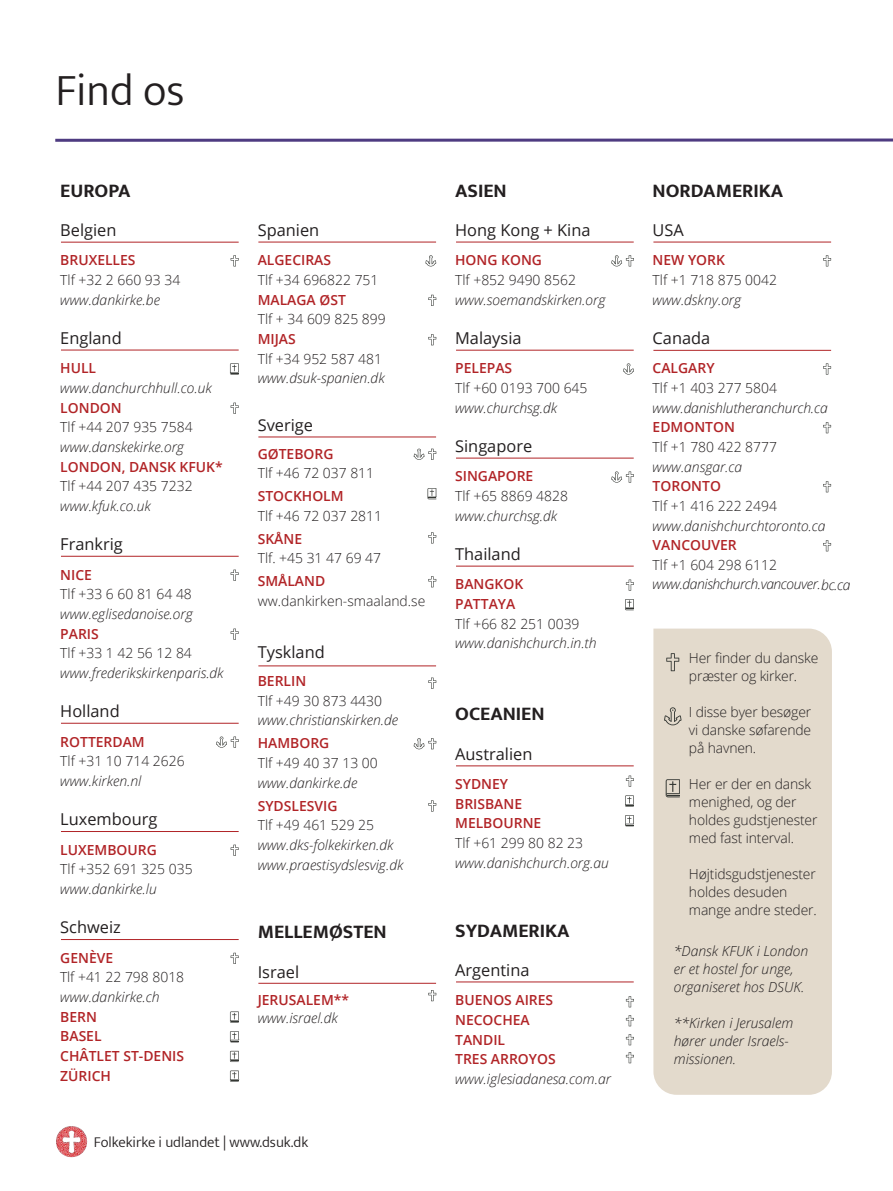
<style>
.page{position:relative;width:893px;height:1191px;background:#fff}
.page>*{position:absolute;margin:0;border:0;box-sizing:border-box;transform-origin:0 0}
.t1{font:300 45px "Mukta";color:#231f20}
.t2{font:700 19.65px "Mukta";color:#231f20}
.t3{font:16.35px "Open Sans";color:#231f20}
.forside_bundtekst{font:300 15px "Mukta";color:#231f20}
.t4{font:italic 300 13.95px/19.6px "Open Sans";color:#231f20}
.t5{font:300 13.95px/19.6px "Open Sans";letter-spacing:-.01em;color:#231f20}
.t6{font:600 13.95px/19.6px "Open Sans";color:#b12427}
.s1{font-weight:600;font-style:normal;color:#b12427}
.s2{font-style:normal}
.s3{font-weight:600;color:#b12427}
.s4{font-style:italic}
.s5{font-weight:300;color:#231f20}
.s6{font-weight:300;font-style:italic;color:#231f20}
</style>
<div class="page">
<svg style="left:55px;top:138px;width:838px;height:4px;background:#796ba0"></svg>
<img style="left:56px;top:1126px;width:32px;height:32px">
<div style="left:653px;top:628px;width:179px;height:466px;background:#e3dacc"></div>
<hr style="left:61px;top:242px;width:178px;height:1px;background:#b12427">
<hr style="left:61px;top:350px;width:178px;height:1px;background:#b12427">
<hr style="left:61px;top:556px;width:178px;height:1px;background:#b12427">
<hr style="left:61px;top:723px;width:178px;height:1px;background:#b12427">
<hr style="left:61px;top:831px;width:178px;height:1px;background:#b12427">
<hr style="left:61px;top:939px;width:178px;height:1px;background:#b12427">
<hr style="left:258px;top:242px;width:178px;height:1px;background:#b12427">
<hr style="left:258px;top:437px;width:178px;height:1px;background:#b12427">
<hr style="left:258px;top:665px;width:178px;height:1px;background:#b12427">
<hr style="left:258px;top:983px;width:178px;height:1px;background:#b12427">
<hr style="left:456px;top:242px;width:178px;height:1px;background:#b12427">
<hr style="left:456px;top:350px;width:178px;height:1px;background:#b12427">
<hr style="left:456px;top:458px;width:178px;height:1px;background:#b12427">
<hr style="left:456px;top:566px;width:178px;height:1px;background:#b12427">
<hr style="left:456px;top:765px;width:178px;height:1px;background:#b12427">
<hr style="left:456px;top:981px;width:178px;height:1px;background:#b12427">
<hr style="left:653px;top:242px;width:178px;height:1px;background:#b12427">
<hr style="left:653px;top:350px;width:178px;height:1px;background:#b12427">
<svg style="left:230px;top:363px;width:9px;height:11px"></svg>
<svg style="left:231px;top:255px;width:8px;height:11px"></svg>
<svg style="left:428px;top:334px;width:8px;height:11px"></svg>
<svg style="left:428px;top:295px;width:8px;height:11px"></svg>
<svg style="left:428px;top:532px;width:8px;height:11px"></svg>
<svg style="left:428px;top:576px;width:8px;height:11px"></svg>
<svg style="left:626px;top:579px;width:8px;height:11px"></svg>
<svg style="left:823px;top:540px;width:8px;height:11px"></svg>
<svg style="left:823px;top:481px;width:8px;height:11px"></svg>
<svg style="left:823px;top:422px;width:8px;height:11px"></svg>
<svg style="left:823px;top:363px;width:8px;height:11px"></svg>
<svg style="left:823px;top:255px;width:8px;height:11px"></svg>
<svg style="left:626px;top:775px;width:8px;height:11px"></svg>
<svg style="left:428px;top:677px;width:8px;height:11px"></svg>
<svg style="left:428px;top:800px;width:8px;height:11px"></svg>
<svg style="left:428px;top:990px;width:8px;height:11px"></svg>
<svg style="left:626px;top:1015px;width:8px;height:11px"></svg>
<svg style="left:626px;top:996px;width:8px;height:11px"></svg>
<svg style="left:626px;top:1034px;width:8px;height:11px"></svg>
<svg style="left:626px;top:1052px;width:8px;height:11px"></svg>
<svg style="left:231px;top:402px;width:8px;height:12px"></svg>
<svg style="left:231px;top:569px;width:8px;height:12px"></svg>
<svg style="left:231px;top:628px;width:8px;height:12px"></svg>
<svg style="left:231px;top:844px;width:8px;height:11px"></svg>
<svg style="left:231px;top:952px;width:8px;height:12px"></svg>
<svg style="left:230px;top:1011px;width:9px;height:11px"></svg>
<svg style="left:625px;top:795px;width:9px;height:11px"></svg>
<svg style="left:625px;top:599px;width:9px;height:11px"></svg>
<svg style="left:428px;top:488px;width:8px;height:11px"></svg>
<svg style="left:230px;top:1031px;width:9px;height:11px"></svg>
<svg style="left:625px;top:815px;width:9px;height:11px"></svg>
<svg style="left:230px;top:1050px;width:9px;height:12px"></svg>
<svg style="left:230px;top:1070px;width:9px;height:11px"></svg>
<svg style="left:216px;top:736px;width:23px;height:11px"></svg>
<svg style="left:414px;top:448px;width:22px;height:12px"></svg>
<svg style="left:414px;top:738px;width:22px;height:11px"></svg>
<svg style="left:611px;top:471px;width:23px;height:11px"></svg>
<svg style="left:425px;top:255px;width:11px;height:11px"></svg>
<svg style="left:623px;top:363px;width:11px;height:11px"></svg>
<svg style="left:666px;top:653px;width:13px;height:18px"></svg>
<svg style="left:666px;top:779px;width:14px;height:18px"></svg>
<svg style="left:664px;top:707px;width:17px;height:18px"></svg>
<svg style="left:611px;top:255px;width:23px;height:11px"></svg>
<p class="t1" style="left:55px;top:63px;width:131px">Find os</p>
<p class="t2" style="left:60px;top:178px;width:72px">EUROPA</p>
<p class="t3" style="left:60px;top:219px;width:58px">Belgien</p>
<p class="t4" style="left:60px;top:250px;width:122px"><span class="s1">BRUXELLES<br></span><span class="s2">Tlf +32 2 660 93 34 </span>www.dankirke.be</p>
<p class="t3" style="left:60px;top:327px;width:63px">England</p>
<p class="t4" style="left:60px;top:358px;width:164px"><span class="s1">HULL </span>www.danchurchhull.co.uk<br><span class="s1">LONDON<br></span><span class="s2">Tlf +44 207 935 7584 </span>www.danskekirke.org<br><span class="s1">LONDON, DANSK KFUK*<br></span><span class="s2">Tlf +44 207 435 7232 </span>www.kfuk.co.uk</p>
<p class="t3" style="left:60px;top:533px;width:64px">Frankrig</p>
<p class="t4" style="left:60px;top:564px;width:165px"><span class="s1">NICE<br></span><span class="s2">Tlf +33 6 60 81 64 48 </span>www.eglisedanoise.org<br><span class="s1">PARIS<br></span><span class="s2">Tlf +33 1 42 56 12 84 </span>www.frederikskirkenparis.dk</p>
<p class="t3" style="left:60px;top:700px;width:61px">Holland</p>
<p class="t5" style="left:60px;top:731px;width:126px"><span class="s3">ROTTERDAM<br></span>Tlf +31 10 714 2626 <span class="s4">www.kirken.nl</span></p>
<p class="t3" style="left:60px;top:808px;width:99px">Luxembourg</p>
<p class="t5" style="left:60px;top:839px;width:134px"><span class="s3">LUXEMBOURG<br></span>Tlf +352 691 325 035 <span class="s4">www.dankirke.lu</span></p>
<p class="t3" style="left:60px;top:916px;width:62px">Schweiz</p>
<p class="t6" style="left:60px;top:947px;width:125px">GENÈVE<br><span class="s5">Tlf +41 22 798 8018 </span><span class="s6">www.dankirke.ch<br></span>BERN<br>BASEL<br>CHÂTLET ST-DENIS<br>ZÜRICH</p>
<p class="t3" style="left:258px;top:219px;width:63px">Spanien</p>
<p class="t5" style="left:258px;top:250px;width:130px"><span class="s3">ALGECIRAS<br></span>Tlf +34 696822 751<br><span class="s3">MALAGA ØST<br></span>Tlf + 34 609 825 899<br><span class="s3">MIJAS<br></span>Tlf +34 952 587 481 <span class="s4">www.dsuk-spanien.dk</span></p>
<p class="t3" style="left:258px;top:413px;width:57px">Sverige</p>
<p class="t5" style="left:258px;top:443px;width:118px"><span class="s3">GØTEBORG<br></span>Tlf +46 72 037 811</p>
<p class="t5" style="left:258px;top:486px;width:126px"><span class="s3">STOCKHOLM<br></span>Tlf +46 72 037 2811</p>
<p class="t5" style="left:258px;top:528px;width:125px"><span class="s3">SKÅNE<br></span>Tlf. +45 31 47 69 47</p>
<p class="t5" style="left:258px;top:571px;width:169px"><span class="s3">SMÅLAND </span>ww.dankirken-smaaland.se</p>
<p class="t3" style="left:258px;top:641px;width:69px">Tyskland</p>
<p class="t4" style="left:258px;top:671px;width:142px"><span class="s1">BERLIN<br></span><span class="s2">Tlf +49 30 873 4430 </span>www.christianskirken.de</p>
<p class="t4" style="left:258px;top:733px;width:122px"><span class="s1">HAMBORG<br></span><span class="s2">Tlf +49 40 37 13 00 </span>www.dankirke.de</p>
<p class="t4" style="left:258px;top:795px;width:147px"><span class="s1">SYDSLESVIG<br></span><span class="s2">Tlf +49 461 529 25 </span>www.dks-folkekirken.dk www.praestisydslesvig.dk</p>
<p class="t2" style="left:258px;top:920px;width:131px">MELLEMØSTEN</p>
<p class="t3" style="left:258px;top:960px;width:43px">Israel</p>
<p class="t4" style="left:258px;top:990px;width:93px;line-height:18px"><span class="s1">JERUSALEM** </span>www.israel.dk</p>
<p class="forside_bundtekst" style="left:94px;top:1132px;width:216px">Folkekirke i udlandet | www.dsuk.dk</p>
<p class="t2" style="left:455px;top:178px;width:53px">ASIEN</p>
<p class="t3" style="left:455px;top:219px;width:137px">Hong Kong + Kina</p>
<p class="t4" style="left:455px;top:250px;width:152px"><span class="s1">HONG KONG<br></span><span class="s2">Tlf +852 9490 8562 </span>www.soemandskirken.org</p>
<p class="t3" style="left:455px;top:327px;width:68px">Malaysia</p>
<p class="t5" style="left:455px;top:358px;width:134px"><span class="s3">PELEPAS<br></span>Tlf +60 0193 700 645 <span class="s4">www.churchsg.dk</span></p>
<p class="t3" style="left:455px;top:435px;width:79px">Singapore</p>
<p class="t4" style="left:455px;top:466px;width:114px"><span class="s1">SINGAPORE<br></span><span class="s2">Tlf +65 8869 4828 </span>www.churchsg.dk</p>
<p class="t3" style="left:455px;top:543px;width:67px">Thailand</p>
<p class="t4" style="left:455px;top:574px;width:143px"><span class="s1">BANGKOK<br>PATTAYA<br></span><span class="s2">Tlf +66 82 251 0039 </span>www.danishchurch.in.th</p>
<p class="t2" style="left:455px;top:702px;width:91px">OCEANIEN</p>
<p class="t3" style="left:455px;top:742px;width:79px">Australien</p>
<p class="t6" style="left:455px;top:774px;width:155px">SYDNEY<br>BRISBANE<br>MELBOURNE<br><span class="s5">Tlf +61 299 80 82 23 </span><span class="s6">www.danishchurch.org.au</span></p>
<p class="t2" style="left:455px;top:918px;width:116px">SYDAMERIKA</p>
<p class="t3" style="left:455px;top:958px;width:76px">Argentina</p>
<p class="t6" style="left:455px;top:990px;width:157px">BUENOS AIRES<br>NECOCHEA<br>TANDIL<br>TRES ARROYOS <span class="s6">www.iglesiadanesa.com.ar</span></p>
<p class="t2" style="left:653px;top:178px;width:132px">NORDAMERIKA</p>
<p class="t3" style="left:653px;top:219px;width:33px">USA</p>
<p class="t5" style="left:653px;top:250px;width:126px"><span class="s3">NEW YORK<br></span>Tlf +1 718 875 0042 <span class="s4">www.dskny.org</span></p>
<p class="t3" style="left:653px;top:327px;width:59px">Canada</p>
<p class="t4" style="left:653px;top:358px;width:199px"><span class="s1">CALGARY<br></span><span class="s2">Tlf +1 403 277 5804 </span>www.danishlutheranchurch.ca<br><span class="s1">EDMONTON<br></span><span class="s2">Tlf +1 780 422 8777 </span>www.ansgar.ca<br><span class="s1">TORONTO<br></span><span class="s2">Tlf +1 416 222 2494 </span>www.danishchurchtoronto.ca<br><span class="s1">VANCOUVER<br></span><span class="s2">Tlf +1 604 298 6112 </span>www.danishchurch.vancouver.bc.ca</p>
<p class="t5" style="left:689px;top:648px;width:131px;line-height:18px">Her finder du danske præster og kirker.</p>
<p class="t5" style="left:689px;top:702px;width:124px;line-height:18px;text-align:justify">I disse byer besøger vi danske søfarende på havnen.</p>
<p class="t5" style="left:689px;top:774px;width:130px;line-height:18px">Her er der en dansk menighed, og der holdes gudstjenester med fast interval.</p>
<p class="t5" style="left:689px;top:864px;width:129px;line-height:18px">Højtidsgudstjenester holdes desuden mange andre steder.</p>
<p class="t4" style="left:674px;top:942px;width:136px;line-height:18px">*Dansk KFUK i London er et hostel for unge, organiseret hos DSUK.</p>
<p class="t4" style="left:674px;top:1014px;width:121px;line-height:18px">**Kirken i Jerusalem hører under Israels&shy;missionen.</p>
</div>
